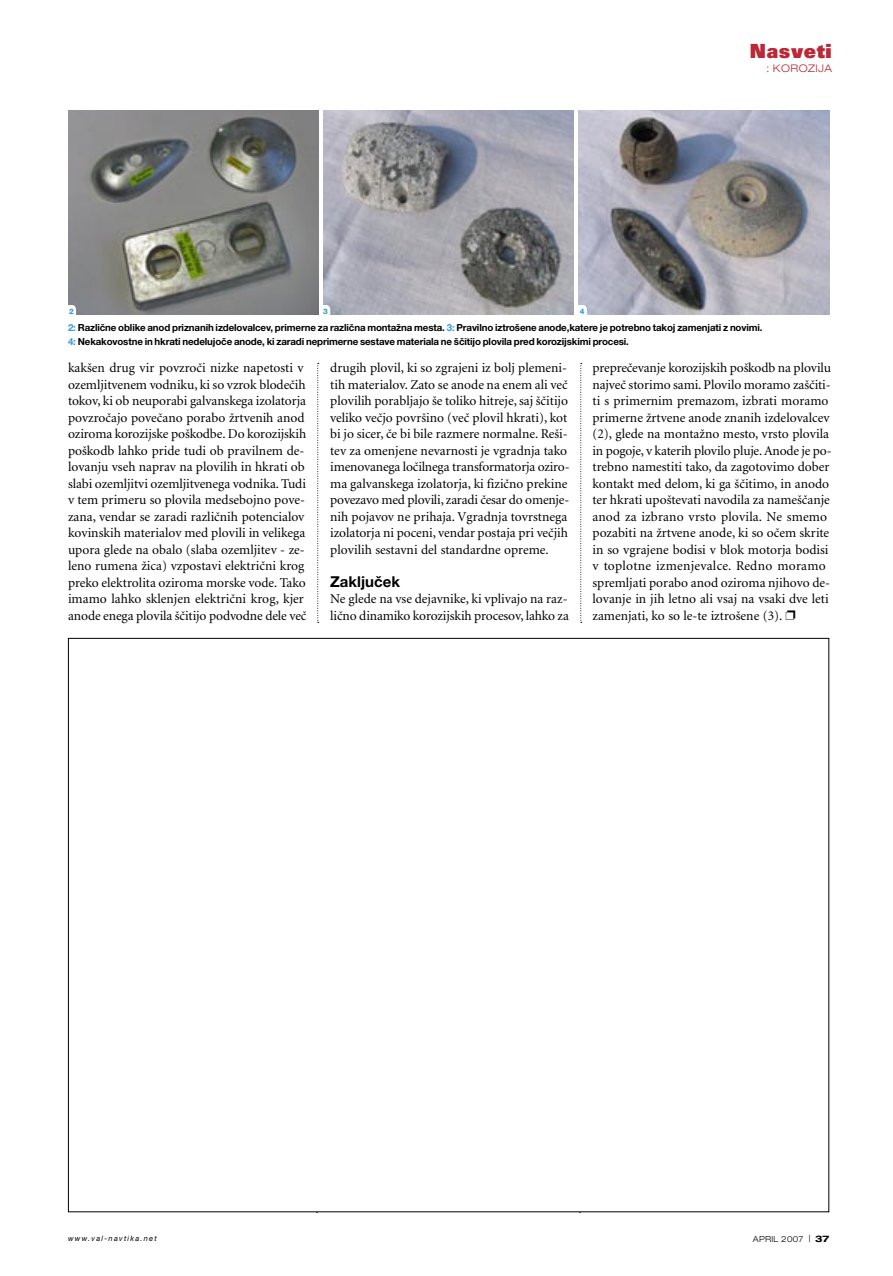
<style>
.page{position:relative;width:893px;height:1276px;background:#fff}
.page>*{position:absolute;margin:0;border:0;box-sizing:border-box;transform-origin:0 0}
.t1{font:900 19.5px "SS Univers";letter-spacing:.03em;color:#bb2837}
.mednaslov{font:700 15px "SS Helvetica Neue";color:#000}
.tekstMinion_2{font:13.5px/16.5px "SS Minion";color:#000}
.t2{font:300 expanded 10.5px "SLO Helvetica Neue";letter-spacing:.045em;color:#bb2837}
.podnapis_MALI{font:700 9.75px/13.5px "SS Helvetica Neue";letter-spacing:-.015em;color:#000}
.t3{font:300 expanded 8.25px "SLO Helvetica Neue";letter-spacing:.025em;color:#000}
.t4{font:italic 7.5px "SS Helvetica Neue";letter-spacing:.165em;color:#000}
.TEXT-Minion11_9{font:800 7.5px "SS Helvetica Neue";color:#3399e0}
.s1{font-family:"Andale Mono";font-weight:400;font-stretch:normal}
.s2{color:#3399e0}
.s3{font-size:9.9px}
.s4{font-weight:700;font-size:9px}
</style>
<div class="page">
<img style="left:578px;top:111px;width:251px;height:204px">
<img style="left:68px;top:111px;width:251px;height:204px">
<img style="left:323px;top:111px;width:251px;height:204px">
<svg style="left:317px;top:363px;width:2px;height:260px"></svg>
<svg style="left:580px;top:363px;width:2px;height:260px"></svg>
<svg style="left:68px;top:305px;width:8px;height:10px"></svg>
<svg style="left:323px;top:305px;width:7px;height:10px"></svg>
<svg style="left:578px;top:305px;width:9px;height:10px"></svg>
<p class="t1" style="left:750px;top:38px;width:83px">Nasveti</p>
<p class="t2" style="left:765px;top:62px;width:69px"><span class="s1">:</span> KOROZIJA</p>
<p class="TEXT-Minion11_9" style="left:69px;top:307px;width:6px">2</p>
<p class="TEXT-Minion11_9" style="left:323px;top:307px;width:6px">3</p>
<p class="TEXT-Minion11_9" style="left:580px;top:307px;width:6px">4</p>
<p class="podnapis_MALI" style="left:68px;top:321px;width:696px"><span class="s2">2:</span> Razli~ne oblike anod priznanih izdelovalcev, primerne za razli~na montažna mesta. <span class="s2">3:</span> Pravilno iztro{ene anode,katere je potrebno takoj zamenjati z novimi.<br><span class="s2">4:</span> Nekakovostne in hkrati nedelujo~e anode, ki zaradi neprimerne sestave materiala ne {~itijo plovila pred korozijskimi procesi.</p>
<p class="tekstMinion_2" style="left:68px;top:360px;width:240px">kak{en drug vir povzro~i nizke napetosti v ozemljitvenem vodniku, ki so vzrok blode~ih tokov, ki ob neuporabi galvanskega izolatorja povzro~ajo pove~ano porabo `rtvenih anod oziroma korozijske po{kodbe. Do korozijskih po{kodb lahko pride tudi ob pravilnem de&shy;lovanju vseh naprav na plovilih in hkrati ob slabi ozemljitvi ozemljitvenega vodnika. Tudi v tem primeru so plovila medsebojno pove&shy;zana, vendar se zaradi razli~nih potencialov kovinskih materialov med plovili in velikega upora glede na obalo (slaba ozemljitev - ze&shy;leno rumena `ica) vzpostavi elektri~ni krog preko elektrolita oziroma morske vode. Tako imamo lahko sklenjen elektri~ni krog, kjer anode enega plovila {~itijo podvodne dele ve~</p>
<p class="tekstMinion_2" style="left:330px;top:360px;width:241px">drugih plovil, ki so zgrajeni iz bolj plemeni&shy;tih materialov. Zato se anode na enem ali ve~ plovilih porabljajo {e toliko hitreje, saj {~itijo veliko ve~jo povr{ino (ve~ plovil hkrati), kot bi jo sicer, ~e bi bile razmere normalne. Re{i&shy;tev za omenjene nevarnosti je vgradnja tako imenovanega lo~ilnega transformatorja oziro&shy;ma galvanskega izolatorja, ki fizi~no prekine povezavo med plovili, zaradi ~esar do omenje&shy;nih pojavov ne prihaja. Vgradnja tovrstnega izolatorja ni poceni, vendar postaja pri ve~jih plovilih sestavni del standardne opreme.</p>
<p class="mednaslov" style="left:330px;top:572px;width:71px">Zaklju~ek</p>
<p class="tekstMinion_2" style="left:330px;top:591px;width:240px">Ne glede na vse dejavnike, ki vplivajo na raz&shy;li~no dinamiko korozijskih procesov, lahko za</p>
<p class="tekstMinion_2" style="left:592px;top:360px;width:241px">prepre~evanje korozijskih po{kodb na plovilu najve~ storimo sami. Plovilo moramo za{~iti&shy;ti s primernim premazom, izbrati moramo primerne `rtvene anode znanih izdelovalcev (2), glede na monta`no mesto, vrsto plovila in pogoje, v katerih plovilo pluje. Anode je po&shy;trebno namestiti tako, da zagotovimo dober kontakt med delom, ki ga {~itimo, in anodo ter hkrati upo{tevati navodila za name{~anje anod za izbrano vrsto plovila. Ne smemo pozabiti na `rtvene anode, ki so o~em skrite in so vgrajene bodisi v blok motorja bodisi v toplotne izmenjevalce. Redno moramo spremljati porabo anod oziroma njihovo de&shy;lovanje in jih letno ali vsaj na vsaki dve leti zamenjati, ko so le-te iztro{ene (3). ❐</p>
<p class="t4" style="left:68px;top:1233px;width:90px">www.val-navtika.net</p>
<p class="t3" style="left:753px;top:1233px;width:78px">APRIL 2007 <span class="s3">|</span> <span class="s4">37</span></p>
</div>
